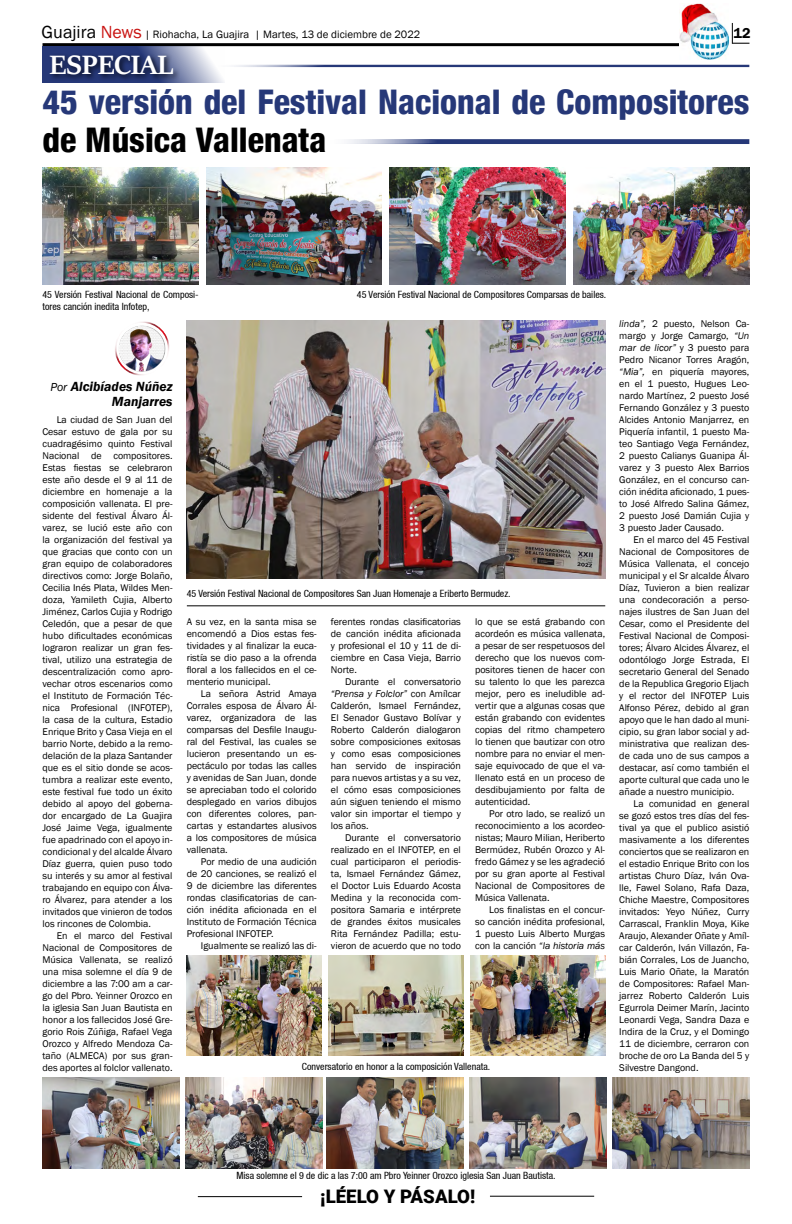
<style>
.page{position:relative;width:792px;height:1224px;background:#fff}
.page>*{position:absolute;margin:0;border:0;box-sizing:border-box;transform-origin:0 0}
.t1{font:800 condensed 33.9px "Helvetica 87";color:#263878}
.t2{font:800 condensed 33.9px "Helvetica 87";color:#000}
.t3{font:30px "Sitka Text";color:#fff}
.t4{font:900 18.7px "Roboto";color:#000}
.t5{font:600 14.7px "Franklin Gothic";color:#000}
.t6{font:italic 600 13.6px/15px "Franklin Gothic";color:#000;text-align:right}
.t7{font:11px "Franklin Gothic";color:#000}
.t8{font:10px/12px "Franklin Gothic";color:#000;text-align:justify}
.t9{font:condensed 10px/12px "Helvetica 57";color:#000}
.s1{font-size:18px}
.s2{font-size:18px;color:#c91311}
.s3{font-weight:400;font-size:11.9px}
.s4{font-style:italic}
</style>
<div class="page">
<hr style="left:198px;top:1196px;width:104px;height:1px;background:#000">
<hr style="left:490px;top:1196px;width:104px;height:1px;background:#000">
<hr style="left:43px;top:43px;width:657px;height:3px;background:#000">
<svg style="left:732px;top:23px;width:17px;height:21px"></svg>
<img style="left:679px;top:4px;width:50px;height:55px">
<svg style="left:43px;top:46px;width:182px;height:37px"></svg>
<div style="left:47px;top:52px;width:133px;height:30px;background:#000;opacity:.75"></div>
<hr style="left:212px;top:65px;width:537px;height:3px;background:#263878">
<svg style="left:347px;top:139px;width:402px;height:5px;background:#47578c"></svg>
<div style="left:115px;top:321px;width:55px;height:55px;border:2px solid #fff;border-radius:50%"></div>
<img style="left:118px;top:324px;width:48px;height:49px;border-radius:24px">
<hr style="left:187px;top:605px;width:418px;height:1px;background:#000">
<img style="left:574px;top:168px;width:175px;height:117px">
<img style="left:206px;top:168px;width:176px;height:117px">
<img style="left:389px;top:168px;width:176px;height:117px">
<img style="left:187px;top:320px;width:418px;height:259px">
<img style="left:43px;top:168px;width:156px;height:117px">
<img style="left:471px;top:955px;width:134px;height:101px">
<img style="left:187px;top:955px;width:134px;height:101px">
<img style="left:329px;top:955px;width:134px;height:101px">
<img style="left:185px;top:1077px;width:137px;height:91px">
<img style="left:613px;top:1077px;width:136px;height:91px">
<img style="left:470px;top:1077px;width:137px;height:91px">
<img style="left:43px;top:1077px;width:136px;height:91px">
<img style="left:326px;top:1077px;width:137px;height:91px">
<p class="t7" style="left:42px;top:28px;width:380px"><span class="s1">Guajira</span> <span class="s2">News</span> | Riohacha, La Guajira | Martes, 13 de diciembre de 2022</p>
<h3 class="t5" style="left:733px;top:24px;width:19px">12</h3>
<h2 class="t3" style="left:49px;top:43px;width:125px">ESPECIAL</h2>
<h1 class="t1" style="left:43px;top:81px;width:708px">45 versión del Festival Nacional de Compositores</h1>
<h1 class="t2" style="left:43px;top:119px;width:285px">de Música Vallenata</h1>
<p class="t9" style="left:43px;top:288px;width:158px">45 Versión Festival Nacional de Composi&shy;tores canción inedita Infotep,</p>
<p class="t9" style="left:357px;top:288px;width:251px">45 Versión Festival Nacional de Compositores Comparsas de bailes.</p>
<h3 class="t6" style="left:50px;top:379px;width:124px"><span class="s3">Por</span> Alcibíades Núñez<br>Manjarres</h3>
<p class="t8" style="left:43px;top:414px;width:132px;text-indent:14px">La ciudad de San Juan del Cesar estuvo de gala por su cuadragésimo quinto Festival Nacional de compositores.<br>Estas fiestas se celebraron este año desde el 9 al 11 de diciembre en homenaje a la composición vallenata. El pre&shy;sidente del festival Álvaro Ál&shy;varez, se lució este año con la organización del festival ya que gracias que conto con un gran equipo de colaboradores directivos como: Jorge Bolaño, Cecilia Inés Plata, Wildes Men&shy;doza, Yamileth Cujia, Alberto Jiménez, Carlos Cujia y Rodrigo Celedón, que a pesar de que hubo dificultades económicas lograron realizar un gran fes&shy;tival, utilizo una estrategia de descentralización como apro&shy;vechar otros escenarios como el Instituto de Formación Téc&shy;nica Profesional (INFOTEP), la casa de la cultura, Estadio Enrique Brito y Casa Vieja en el barrio Norte, debido a la remo&shy;delación de la plaza Santander que es el sitio donde se acos&shy;tumbra a realizar este evento, este festival fue todo un éxito debido al apoyo del goberna&shy;dor encargado de La Guajira José Jaime Vega, igualmente fue apadrinado con el apoyo in&shy;condicional y del alcalde Álvaro Díaz guerra, quien puso todo su interés y su amor al festival trabajando en equipo con Álva&shy;ro Álvarez, para atender a los invitados que vinieron de todos los rincones de Colombia.</p>
<p class="t8" style="left:43px;top:930px;width:132px;text-indent:14px">En el marco del Festival Nacional de Compositores de Música Vallenata, se realizó una misa solemne el día 9 de diciembre a las 7:00 am a car&shy;go del Pbro. Yeinner Orozco en la iglesia San Juan Bautista en honor a los fallecidos José Gre&shy;gorio Rois Zúñiga, Rafael Vega Orozco y Alfredo Mendoza Ca&shy;taño (ALMECA) por sus gran&shy;des aportes al folclor vallenato.</p>
<p class="t9" style="left:187px;top:587px;width:325px">45 Versión Festival Nacional de Compositores San Juan Homenaje a Eriberto Bermudez.</p>
<p class="t8" style="left:187px;top:616px;width:132px">A su vez, en la santa misa se encomendó a Dios estas fes&shy;tividades y al finalizar la euca&shy;ristía se dio paso a la ofrenda floral a los fallecidos en el ce&shy;menterio municipal.</p>
<p class="t8" style="left:187px;top:688px;width:132px;text-indent:14px">La señora Astrid Amaya Corrales esposa de Álvaro Ál&shy;varez, organizadora de las comparsas del Desfile Inaugu&shy;ral del Festival, las cuales se lucieron presentando un es&shy;pectáculo por todas las calles y avenidas de San Juan, donde se apreciaban todo el colorido desplegado en varios dibujos con diferentes colores, pan&shy;cartas y estandartes alusivos a los compositores de música vallenata.</p>
<p class="t8" style="left:187px;top:856px;width:132px;text-indent:14px">Por medio de una audición de 20 canciones, se realizó el 9 de diciembre las diferentes rondas clasificatorias de can&shy;ción inédita aficionada en el Instituto de Formación Técnica Profesional INFOTEP.</p>
<p class="t8" style="left:201px;top:940px;width:117px">Igualmente se realizó las di-</p>
<p class="t8" style="left:331px;top:616px;width:132px">ferentes rondas clasificatorias de canción inédita aficionada y profesional el 10 y 11 de di&shy;ciembre en Casa Vieja, Barrio Norte.</p>
<p class="t8" style="left:331px;top:676px;width:132px;text-indent:14px">Durante el conversatorio <span class="s4">“Prensa y Folclor”</span> con Amílcar Calderón, Ismael Fernández, El Senador Gustavo Bolívar y Roberto Calderón dialogaron sobre composiciones exitosas y como esas composiciones han servido de inspiración para nuevos artistas y a su vez, el cómo esas composiciones aún siguen teniendo el mismo valor sin importar el tiempo y los años.</p>
<p class="t8" style="left:331px;top:832px;width:132px;text-indent:14px">Durante el conversatorio realizado en el INFOTEP, en el cual participaron el periodis&shy;ta, Ismael Fernández Gámez, el Doctor Luis Eduardo Acosta Medina y la reconocida com&shy;positora Samaria e intérprete de grandes éxitos musicales Rita Fernández Padilla; estu&shy;vieron de acuerdo que no todo</p>
<p class="t8" style="left:475px;top:616px;width:132px">lo que se está grabando con acordeón es música vallenata, a pesar de ser respetuosos del derecho que los nuevos com&shy;positores tienen de hacer con su talento lo que les parezca mejor, pero es ineludible ad&shy;vertir que a algunas cosas que están grabando con evidentes copias del ritmo champetero lo tienen que bautizar con otro nombre para no enviar el men&shy;saje equivocado de que el va&shy;llenato está en un proceso de desdibujamiento por falta de autenticidad.</p>
<p class="t8" style="left:475px;top:808px;width:132px;text-indent:14px">Por otro lado, se realizó un reconocimiento a los acordeo&shy;nistas; Mauro Milian, Heriberto Bermúdez, Rubén Orozco y Al&shy;fredo Gámez y se les agradeció por su gran aporte al Festival Nacional de Compositores de Música Vallenata.</p>
<p class="t8" style="left:475px;top:904px;width:132px;text-indent:14px">Los finalistas en el concur&shy;so canción inédita profesional, 1 puesto Luis Alberto Murgas con la canción <span class="s4">“la historia más</span></p>
<p class="t9" style="left:302px;top:1060px;width:190px">Conversatorio en honor a la composición Vallenata.</p>
<p class="t8" style="left:619px;top:318px;width:132px"><span class="s4">linda”,</span> 2 puesto, Nelson Ca&shy;margo y Jorge Camargo, <span class="s4">“Un mar de licor”</span> y 3 puesto para Pedro Nicanor Torres Aragón, <span class="s4">“Mia”,</span> en piquería mayores, en el 1 puesto, Hugues Leo&shy;nardo Martínez, 2 puesto José Fernando González y 3 puesto Alcides Antonio Manjarrez, en Piquería infantil, 1 puesto Ma&shy;teo Santiago Vega Fernández, 2 puesto Calianys Guanipa Ál&shy;varez y 3 puesto Alex Barrios González, en el concurso can&shy;ción inédita aficionado, 1 pues&shy;to José Alfredo Salina Gámez, 2 puesto José Damián Cujia y 3 puesto Jader Causado.</p>
<p class="t8" style="left:619px;top:534px;width:132px;text-indent:14px">En el marco del 45 Festival Nacional de Compositores de Música Vallenata, el concejo municipal y el Sr alcalde Álvaro Díaz, Tuvieron a bien realizar una condecoración a perso&shy;najes ilustres de San Juan del Cesar, como el Presidente del Festival Nacional de Composi&shy;tores; Álvaro Alcides Álvarez, el odontólogo Jorge Estrada, El secretario General del Senado de la Republica Gregorio Eljach y el rector del INFOTEP Luis Alfonso Pérez, debido al gran apoyo que le han dado al muni&shy;cipio, su gran labor social y ad&shy;ministrativa que realizan des&shy;de cada uno de sus campos a destacar, así como también el aporte cultural que cada uno le añade a nuestro municipio.</p>
<p class="t8" style="left:619px;top:798px;width:132px;text-indent:14px">La comunidad en general se gozó estos tres días del fes&shy;tival ya que el publico asistió masivamente a los diferentes conciertos que se realizaron en el estadio Enrique Brito con los artistas Churo Díaz, Iván Ova&shy;lle, Fawel Solano, Rafa Daza, Chiche Maestre, Compositores invitados: Yeyo Núñez, Curry Carrascal, Franklin Moya, Kike Araujo, Alexander Oñate y Amíl&shy;car Calderón, Iván Villazón, Fa&shy;bián Corrales, Los de Juancho, Luis Mario Oñate, la Maratón de Compositores: Rafael Man&shy;jarrez Roberto Calderón Luis Egurrola Deimer Marín, Jacinto Leonardi Vega, Sandra Daza e Indira de la Cruz, y el Domingo 11 de diciembre, cerraron con broche de oro La Banda del 5 y Silvestre Dangond.</p>
<p class="t9" style="left:237px;top:1169px;width:321px">Misa solemne el 9 de dic a las 7:00 am Pbro Yeinner Orozco iglesia San Juan Bautista.</p>
<h3 class="t4" style="left:320px;top:1184px;width:157px">¡LÉELO Y PÁSALO!</h3>
</div>
